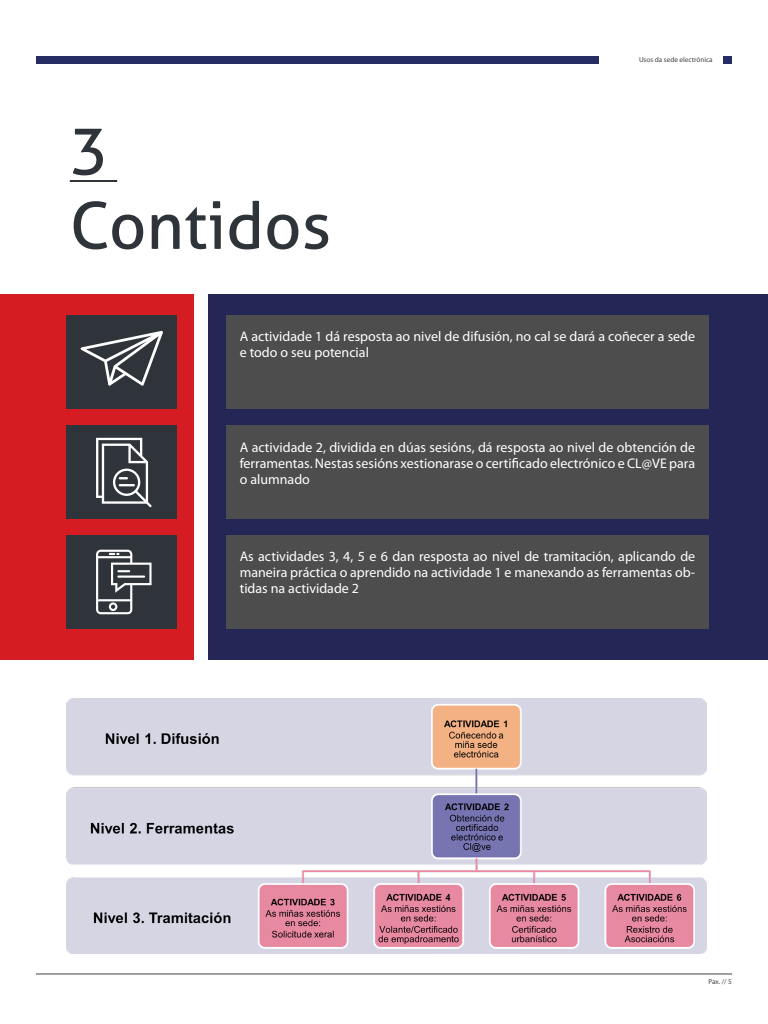
<style>
.page{position:relative;width:768px;height:1024px;background:#fff}
.page>*{position:absolute;margin:0;border:0;box-sizing:border-box;transform-origin:0 0}
.t1{font:65px/78px "Aller";color:#2f343a}
.t2{font:14px/16px "Myriad Pro";color:#fff;text-align:justify}
.t3{font:7.2px "Myriad Pro";color:#414142}
</style>
<div class="page">
<div style="left:208px;top:294px;width:560px;height:366px;background:#242656"></div>
<div style="left:0;top:294px;width:194px;height:366px;background:#d61c23"></div>
<hr style="left:36px;top:973px;width:696px;height:1px;background:#414142">
<div style="left:36px;top:56px;width:562px;height:7px;background:#252d64"></div>
<div style="left:724px;top:56px;width:8px;height:7px;background:#252d64"></div>
<div style="left:67px;top:315px;width:110px;height:93px;background:#2f343a"></div>
<div style="left:67px;top:426px;width:110px;height:93px;background:#2f343a"></div>
<div style="left:67px;top:535px;width:110px;height:93px;background:#2f343a"></div>
<div style="left:226px;top:315px;width:482px;height:93px;background:#4e4d4d"></div>
<div style="left:226px;top:426px;width:482px;height:93px;background:#4e4d4d"></div>
<div style="left:226px;top:535px;width:482px;height:93px;background:#4e4d4d"></div>
<svg style="left:81px;top:331px;width:82px;height:55px"></svg>
<svg style="left:96px;top:438px;width:56px;height:69px"></svg>
<svg style="left:96px;top:550px;width:56px;height:64px"></svg>
<hr style="left:117px;top:576px;width:28px;height:2px;background:#fff">
<hr style="left:70px;top:180px;width:47px;height:2px;background:#2f343a">
<img style="left:67px;top:698px;width:639px;height:256px">
<h1 class="t1" style="left:70px;top:108px;width:263px">3<br>Contidos</h1>
<p class="t3" style="left:639px;top:55px;width:75px">Usos da sede electrónica</p>
<p class="t2" style="left:240px;top:328px;width:457px">A actividade 1 dá resposta ao nivel de difusión, no cal se dará a coñecer a sede e todo o seu potencial</p>
<p class="t2" style="left:240px;top:439px;width:457px">A actividade 2, dividida en dúas sesións, dá resposta ao nivel de obtención de ferramentas. Nestas sesións xestionarase o certificado electrónico e CL@VE para o alumnado</p>
<p class="t2" style="left:240px;top:548px;width:457px">As actividades 3, 4, 5 e 6 dan resposta ao nivel de tramitación, aplicando de maneira práctica o aprendido na actividade 1 e manexando as ferramentas ob&shy;tidas na actividade 2</p>
<p class="t3" style="left:708px;top:977px;width:25px">Pax. // 5</p>
</div>
